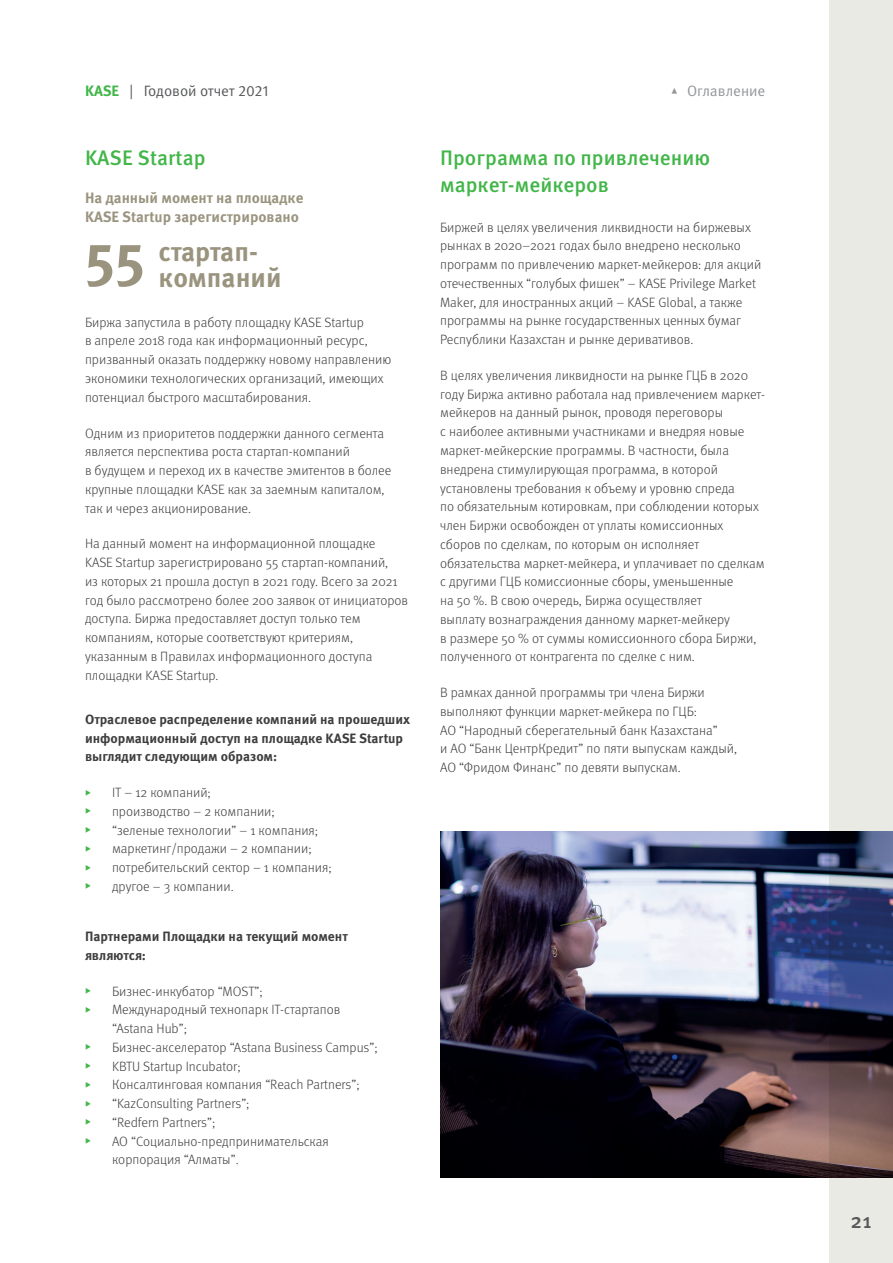
<style>
.page{position:relative;width:893px;height:1263px;background:#fff}
.page>*{position:absolute;margin:0;border:0;box-sizing:border-box;transform-origin:0 0}
.t1{font:700 60px "Meta Pro";color:#9a947f}
.t2{font:700 27px "Meta Pro";color:#9a947f}
.t3{font:500 21px/27px "Meta Pro";color:#42b649}
.t4{font:500 21px "Meta Pro";color:#57585a}
.t5{font:700 15px/19.5px "Meta Pro";color:#9a947f}
.t6{font:15px "Meta Pro Norm";color:#57585a}
.t7{font:15px "Meta Pro Norm";color:#939598}
.t8{font:300 13.5px/18.8px "Meta Pro";color:#3e3e3f}
.t9{font:700 13.5px/18.8px "Meta Pro";color:#3e3e3f}
.s1{font-family:"Meta Pro";font-weight:700;color:#42b649}
.s2{font-size:18px;color:#42b649}
</style>
<div class="page">
<div style="left:829px;top:0;width:64px;height:1263px;background:#e9eae4"></div>
<img style="left:440px;top:831px;width:453px;height:347px">
<p class="t6" style="left:85px;top:80px;width:185px"><span class="s1">KASE</span> | Годовой отчет 2021</p>
<p class="t7" style="left:670px;top:80px;width:97px">▴ Оглавление</p>
<h3 class="t3" style="left:85px;top:143px;width:122px">KASE Startap</h3>
<p class="t5" style="left:85px;top:187px;width:220px">На данный момент на площадке<br>KASE Startup зарегистрировано</p>
<h2 class="t2" style="left:159px;top:231px;width:101px">стартап-</h2>
<h1 class="t1" style="left:85px;top:217px;width:61px">55</h1>
<h2 class="t2" style="left:159px;top:256px;width:124px">компаний</h2>
<p class="t8" style="left:85px;top:312px;width:308px">Биржа запустила в работу площадку KASE Startup<br>в апреле 2018 года как информационный ресурс, призванный оказать поддержку новому направлению экономики технологических организаций, имеющих потенциал быстрого масштабирования.</p>
<p class="t8" style="left:85px;top:423px;width:308px">Одним из приоритетов поддержки данного сегмента является перспектива роста стартап-компаний<br>в будущем и переход их в качестве эмитентов в более крупные площадки KASE как за заемным капиталом, так и через акционирование.</p>
<p class="t8" style="left:85px;top:534px;width:325px">На данный момент на информационной площадке<br>KASE Startup зарегистрировано 55 стартап-компаний,<br>из которых 21 прошла доступ в 2021 году. Всего за 2021 год было рассмотрено более 200 заявок от инициаторов доступа. Биржа предоставляет доступ только тем компаниям, которые соответствуют критериям, указанным в Правилах информационного доступа площадки KASE Startup.</p>
<p class="t9" style="left:85px;top:709px;width:326px">Отраслевое распределение компаний на прошедших информационный доступ на площадке KASE Startup выглядит следующим образом:</p>
<p class="t8" style="left:85px;top:782px;width:248px"><span class="s2">▸</span> IT – 12 компаний;<br><span class="s2">▸</span> производство – 2 компании;<br><span class="s2">▸</span> “зеленые технологии” – 1 компания;<br><span class="s2">▸</span> маркетинг/продажи – 2 компании;<br><span class="s2">▸</span> потребительский сектор – 1 компания; <span class="s2">▸</span> другое – 3 компании.</p>
<p class="t9" style="left:85px;top:926px;width:264px">Партнерами Площадки на текущий момент являются:</p>
<p class="t8" style="left:85px;top:981px;width:179px"><span class="s2">▸</span> Бизнес-инкубатор “MOST”;</p>
<p class="t8" style="left:85px;top:1000px;width:257px"><span class="s2">▸</span> Международный технопарк IT-стартапов</p>
<p class="t8" style="left:112px;top:1018px;width:77px">“Astana Hub”;</p>
<p class="t8" style="left:85px;top:1037px;width:294px"><span class="s2">▸</span> Бизнес-акселератор “Astana Business Campus”;</p>
<p class="t8" style="left:85px;top:1056px;width:157px"><span class="s2">▸</span> KBTU Startup Incubator;</p>
<p class="t8" style="left:85px;top:1075px;width:276px"><span class="s2">▸</span> Консалтинговая компания “Reach Partners”;</p>
<p class="t8" style="left:85px;top:1093px;width:166px"><span class="s2">▸</span> “KazConsulting Partners”;</p>
<p class="t8" style="left:85px;top:1112px;width:132px"><span class="s2">▸</span> “Redfern Partners”;</p>
<p class="t8" style="left:85px;top:1131px;width:245px"><span class="s2">▸</span> АО “Социально-предпринимательская</p>
<p class="t8" style="left:112px;top:1150px;width:128px">корпорация “Алматы”.</p>
<h3 class="t3" style="left:440px;top:143px;width:272px">Программа по привлечению маркет-мейкеров</h3>
<p class="t8" style="left:440px;top:217px;width:323px">Биржей в целях увеличения ликвидности на биржевых рынках в 2020–2021 годах было внедрено несколько программ по привлечению маркет-мейкеров: для акций отечественных “голубых фишек” – KASE Privilege Market Maker, для иностранных акций – KASE Global, а также программы на рынке государственных ценных бумаг Республики Казахстан и рынке деривативов.</p>
<p class="t8" style="left:440px;top:365px;width:327px">В целях увеличения ликвидности на рынке ГЦБ в 2020 году Биржа активно работала над привлечением маркет&shy;мейкеров на данный рынок, проводя переговоры<br>с наиболее активными участниками и внедряя новые маркет-мейкерские программы. В частности, была внедрена стимулирующая программа, в которой установлены требования к объему и уровню спреда<br>по обязательным котировкам, при соблюдении которых член Биржи освобожден от уплаты комиссионных сборов по сделкам, по которым он исполняет обязательства маркет-мейкера, и уплачивает по сделкам с другими ГЦБ комиссионные сборы, уменьшенные<br>на 50 %. В свою очередь, Биржа осуществляет<br>выплату вознаграждения данному маркет-мейкеру<br>в размере 50 % от суммы комиссионного сбора Биржи, полученного от контрагента по сделке с ним.</p>
<p class="t8" style="left:440px;top:682px;width:299px">В рамках данной программы три члена Биржи выполняют функции маркет-мейкера по ГЦБ:<br>АО “Народный сберегательный банк Казахстана”<br>и АО “Банк ЦентрКредит” по пяти выпускам каждый, АО “Фридом Финанс” по девяти выпускам.</p>
<h3 class="t4" style="left:851px;top:1205px;width:23px">21</h3>
</div>
